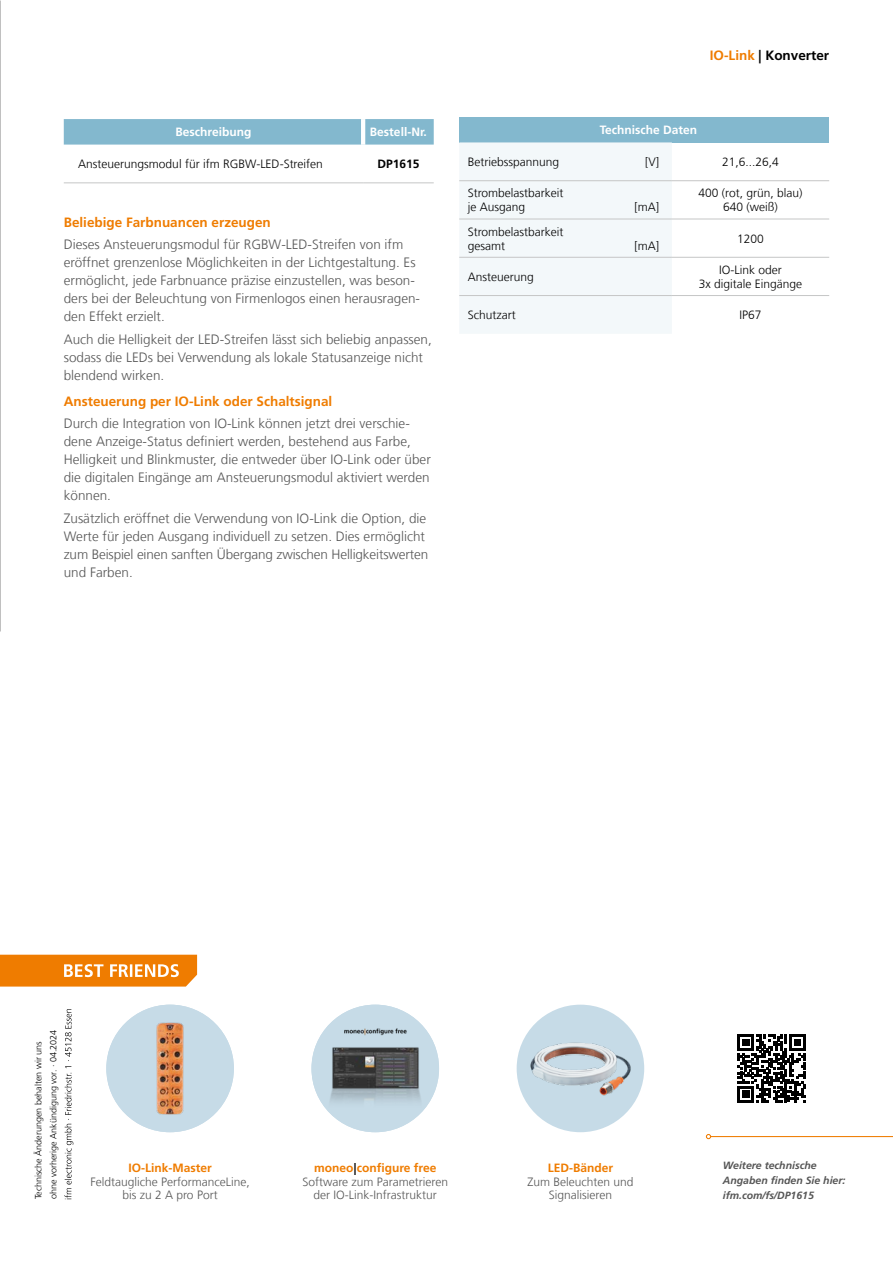
<style>
.page{position:relative;width:893px;height:1263px;background:#fff}
.page>*{position:absolute;margin:0;border:0;box-sizing:border-box;transform-origin:0 0}
.Fließtext{font:300 13.5px/18px "Frutiger LT Com";color:#565656}
.Fließtext_Headline{font:700 13.5px "Frutiger LT Com";color:#ef7c00}
.Box_Produktgruppe{font:700 13.5px "Frutiger LT Com";color:#000}
.Tabellentext_TAB{font:300 12px/14.2px "Frutiger LT Com";color:#000}
.Best_Friends_Fließtext{font:300 12px/13.5px "Frutiger LT Com";color:#565656;text-align:center}
.Tabellentext_zentriert{font:300 12px/14.2px "Frutiger LT Com";color:#000;text-align:center}
.Best_Friends_Headline_orange{font:700 12px "Frutiger LT Com";color:#ef7c00}
.Tabellenkopf{font:700 12px "Frutiger LT Com";color:#fff}
.Tabelle_Subheadline{font:700 12px "Frutiger LT Com";color:#fff}
.BESTELLNUMMER{font:700 12px "Frutiger LT Com";color:#000}
.QR_Code_linksbündig{font:italic 700 10.5px/15px "Frutiger LT Com";color:#565656}
.Datum{font:300 9px "Frutiger LT Com";color:#000}
.s1{color:#ef7c00}
.s2{color:#000}
</style>
<div class="page">
<img style="left:0;top:0;width:1px;height:631px">
<svg style="left:0;top:955px;width:197px;height:31px;background:#f08b1e"></svg>
<div style="left:517px;top:1005px;width:127px;height:127px;background:#c6dbe7;border-radius:50%"></div>
<img style="left:527px;top:1014px;width:107px;height:108px">
<hr style="left:711px;top:1136px;width:182px;height:1px;background:#ef7c00">
<svg style="left:706px;top:1134px;width:5px;height:5px"></svg>
<svg style="left:738px;top:1034px;width:68px;height:68px"></svg>
<svg style="left:65px;top:1009px;width:8px;height:190px"></svg>
<div style="left:64px;top:119px;width:370px;height:26px;background:#83b8ce"></div>
<hr style="left:361px;top:119px;width:4px;height:26px;background:#fff">
<hr style="left:64px;top:183px;width:299px;height:1px;background:#c5c6c6">
<hr style="left:363px;top:183px;width:71px;height:1px;background:#c5c6c6">
<div style="left:459px;top:117px;width:370px;height:25px;background:#83b8ce"></div>
<div style="left:459px;top:142px;width:213px;height:191px;background:#f3f8fa"></div>
<hr style="left:459px;top:219px;width:213px;height:1px;background:#c5c6c6">
<hr style="left:672px;top:219px;width:157px;height:1px;background:#c5c6c6">
<hr style="left:459px;top:257px;width:213px;height:1px;background:#c5c6c6">
<hr style="left:672px;top:257px;width:157px;height:1px;background:#c5c6c6">
<hr style="left:459px;top:295px;width:213px;height:1px;background:#c5c6c6">
<hr style="left:672px;top:295px;width:157px;height:1px;background:#c5c6c6">
<hr style="left:459px;top:180px;width:213px;height:1px;background:#c5c6c6">
<hr style="left:672px;top:180px;width:157px;height:1px;background:#c5c6c6">
<div style="left:106px;top:1005px;width:128px;height:127px;background:#c6dbe7;border-radius:50%"></div>
<img style="left:122px;top:1020px;width:96px;height:97px">
<div style="left:311px;top:1005px;width:128px;height:127px;background:#c6dbe7;border-radius:50%"></div>
<img style="left:321px;top:1010px;width:108px;height:108px">
<p class="Tabellenkopf" style="left:176px;top:125px;width:77px">Beschreibung</p>
<p class="Tabellenkopf" style="left:370px;top:125px;width:58px">Bestell-Nr.</p>
<p class="Tabellentext_TAB" style="left:78px;top:157px;width:246px">Ansteuerungsmodul für ifm RGBW-LED-Streifen</p>
<p class="BESTELLNUMMER" style="left:377px;top:157px;width:44px">DP1615</p>
<p class="Fließtext_Headline" style="left:64px;top:214px;width:209px">Beliebige Farbnuancen erzeugen</p>
<p class="Fließtext" style="left:64px;top:236px;width:358px">Dieses Ansteuerungsmodul für RGBW-LED-Streifen von ifm eröffnet grenzenlose Möglichkeiten in der Lichtgestaltung. Es ermöglicht, jede Farbnuance präzise einzustellen, was beson&shy;ders bei der Beleuchtung von Firmenlogos einen herausragen&shy;den Effekt erzielt.</p>
<p class="Fließtext" style="left:64px;top:330px;width:370px">Auch die Helligkeit der LED-Streifen lässt sich beliebig anpassen, sodass die LEDs bei Verwendung als lokale Statusanzeige nicht blendend wirken.</p>
<p class="Fließtext_Headline" style="left:64px;top:393px;width:270px">Ansteuerung per IO-Link oder Schaltsignal</p>
<p class="Fließtext" style="left:64px;top:415px;width:369px">Durch die Integration von IO-Link können jetzt drei verschie&shy;dene Anzeige-Status definiert werden, bestehend aus Farbe, Helligkeit und Blinkmuster, die entweder über IO-Link oder über die digitalen Eingänge am Ansteuerungsmodul aktiviert werden können.</p>
<p class="Fließtext" style="left:64px;top:509px;width:366px">Zusätzlich eröffnet die Verwendung von IO-Link die Option, die Werte für jeden Ausgang individuell zu setzen. Dies ermöglicht zum Beispiel einen sanften Übergang zwischen Helligkeitswerten und Farben.</p>
<p class="Box_Produktgruppe" style="left:710px;top:47px;width:121px"><span class="s1">IO-Link</span> | Konverter</p>
<p class="Tabelle_Subheadline" style="left:600px;top:123px;width:99px">Technische Daten</p>
<p class="Tabellentext_TAB" style="left:468px;top:155px;width:93px">Betriebsspannung</p>
<p class="Tabellentext_TAB" style="left:645px;top:155px;width:16px">[V]</p>
<p class="Tabellentext_zentriert" style="left:722px;top:155px;width:58px">21,6...26,4</p>
<p class="Tabellentext_TAB" style="left:468px;top:186px;width:97px">Strombelastbarkeit je Ausgang</p>
<p class="Tabellentext_zentriert" style="left:699px;top:186px;width:105px">400 (rot, grün, blau)<br>640 (weiß)</p>
<p class="Tabellentext_TAB" style="left:634px;top:200px;width:26px">[mA]</p>
<p class="Tabellentext_TAB" style="left:468px;top:224px;width:97px">Strombelastbarkeit gesamt</p>
<p class="Tabellentext_TAB" style="left:634px;top:239px;width:26px">[mA]</p>
<p class="Tabellentext_zentriert" style="left:737px;top:231px;width:28px">1200</p>
<p class="Tabellentext_TAB" style="left:468px;top:270px;width:68px">Ansteuerung</p>
<p class="Tabellentext_zentriert" style="left:699px;top:263px;width:105px">IO-Link oder<br>3x digitale Eingänge</p>
<p class="Tabellentext_TAB" style="left:468px;top:308px;width:49px">Schutzart</p>
<p class="Tabellentext_zentriert" style="left:739px;top:308px;width:24px">IP67</p>
<p class="Datum" style="left:33px;top:1199px;width:160px;rotate:-90deg">Technische Änderungen behalten wir uns</p>
<p class="Datum" style="left:48px;top:1199px;width:171px;rotate:-90deg">ohne vorherige Ankündigung vor. · 04.2024</p>
<p class="Best_Friends_Headline_orange" style="left:128px;top:1161px;width:85px">IO-Link-Master</p>
<p class="Best_Friends_Fließtext" style="left:90px;top:1175px;width:161px">Feldtaugliche PerformanceLine, bis zu 2 A pro Port</p>
<p class="Best_Friends_Headline_orange" style="left:314px;top:1161px;width:124px">moneo<span class="s2">|</span>configure free</p>
<p class="Best_Friends_Fließtext" style="left:302px;top:1175px;width:147px">Software zum Parametrieren der IO-Link-Infrastruktur</p>
<p class="Best_Friends_Headline_orange" style="left:548px;top:1161px;width:67px">LED-Bänder</p>
<p class="Best_Friends_Fließtext" style="left:527px;top:1175px;width:108px">Zum Beleuchten und<br>Signalisieren</p>
<p class="QR_Code_linksbündig" style="left:723px;top:1158px;width:124px">Weitere technische<br>Angaben finden Sie hier:</p>
<p class="QR_Code_linksbündig" style="left:723px;top:1188px;width:93px">ifm.com/fs/DP1615</p>
</div>
